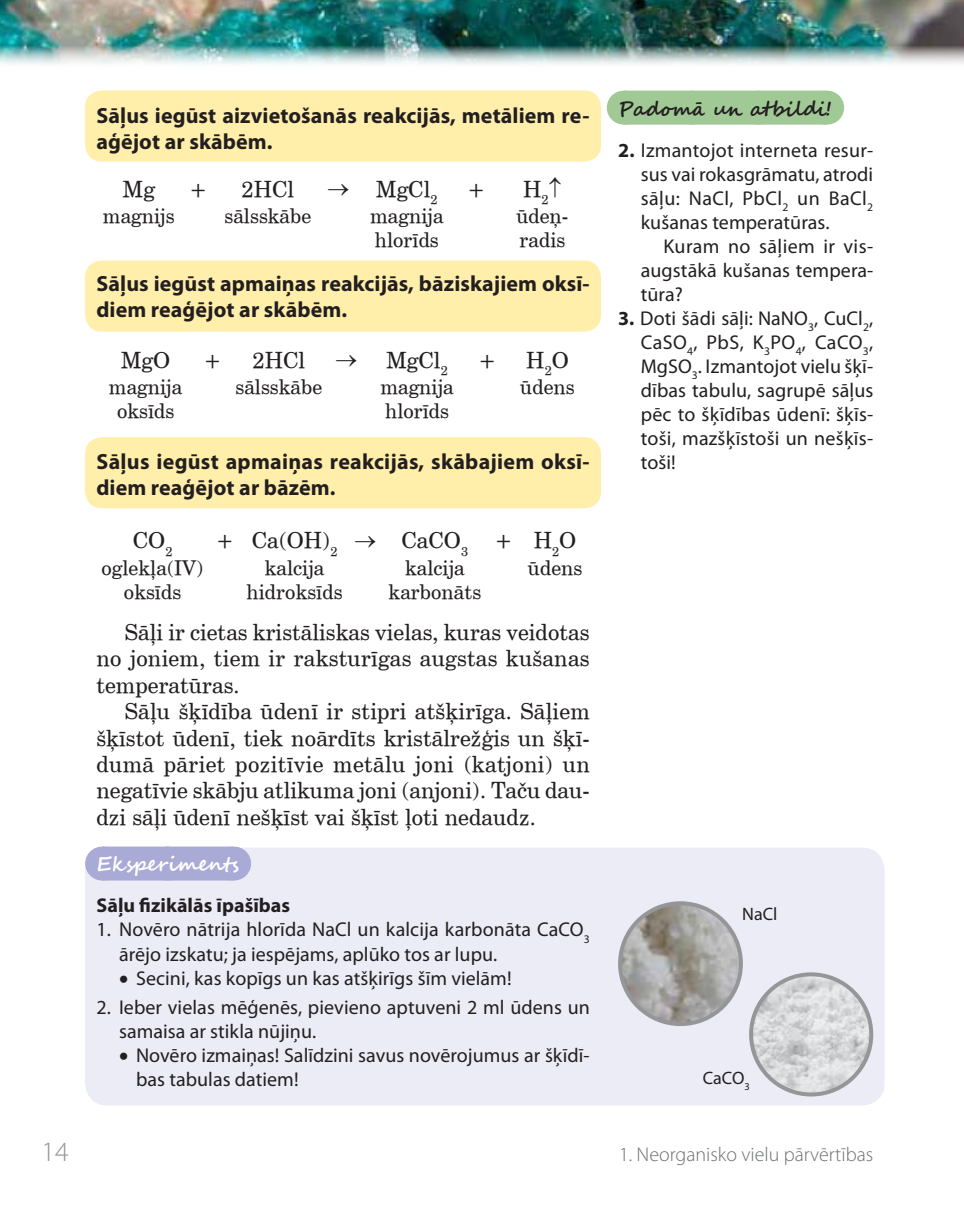
<style>
.page{position:relative;width:964px;height:1219px;background:#fff}
.page>*{position:absolute;margin:0;border:0;box-sizing:border-box;transform-origin:0 0}
.t1{font:300 28px "Myriad Pro";color:#949698}
.t2{font:22px/26.4px "Century Schoolbook TL";letter-spacing:.005em;color:#231f20;text-align:justify}
.t3{font:700 22px/26.4px "Myriad Pro";letter-spacing:.005em;color:#231f20}
.t4{font:20px/24px "Myriad Pro";letter-spacing:.005em;color:#231f20}
.t5{font:20px/24px "Century Schoolbook TL";letter-spacing:.005em;color:#231f20;text-align:center}
.t6{font:300 20px "Myriad Pro";color:#6d6f71}
.t7{font:700 20px "Myriad Pro";color:#231f20}
.t8{font:700 20px "Segoe Script";color:#231f20}
.t9{font:700 20px "Segoe Script";color:#fff}
.t10{font:18px "Myriad Pro";color:#231f20}
.s1{font-weight:700}
</style>
<div class="page">
<img style="left:0;top:0;width:964px;height:64px">
<div style="left:85px;top:90px;width:516px;height:72px;background:#ffefaa;border-radius:17px"></div>
<div style="left:85px;top:437px;width:516px;height:71px;background:#ffefaa;border-radius:17px"></div>
<div style="left:85px;top:260px;width:516px;height:72px;background:#ffefaa;border-radius:17px"></div>
<div style="left:85px;top:848px;width:799px;height:258px;background:#ececf7;border-radius:23px"></div>
<div style="left:102px;top:846px;width:131px;height:34px;background:#a9aad5"></div>
<svg style="left:168px;top:846px;width:32px;height:1px"></svg>
<hr style="left:233px;top:846px;width:1px;height:34px;background:#a9aad5">
<img style="left:751px;top:974px;width:120px;height:120px;border-radius:60px">
<div style="left:749px;top:972px;width:124px;height:124px;border:4px solid #949698;border-radius:50%"></div>
<img style="left:620px;top:903px;width:121px;height:121px;border-radius:60px">
<div style="left:618px;top:901px;width:125px;height:125px;border:4px solid #949698;border-radius:50%"></div>
<div style="left:624px;top:91px;width:202px;height:34px;background:#a0c996"></div>
<svg style="left:691px;top:124px;width:101px;height:1px"></svg>
<hr style="left:826px;top:91px;width:1px;height:34px;background:#a0c996">
<p class="t3" style="left:96px;top:102px;width:495px">Sāļus iegūst aizvietošanās reakcijās, metāliem re&shy;aģējot ar skābēm.</p>
<p class="t2" style="left:123px;top:175px;width:33px">Mg</p>
<p class="t2" style="left:189px;top:175px;width:20px">+</p>
<p class="t2" style="left:242px;top:175px;width:54px">2HCl</p>
<p class="t2" style="left:327px;top:175px;width:112px">→ MgCl<sub>2</sub></p>
<p class="t2" style="left:467px;top:175px;width:20px">+</p>
<p class="t2" style="left:523px;top:175px;width:40px">H<sub>2</sub>↑</p>
<p class="t5" style="left:103px;top:204px;width:73px">magnijs</p>
<p class="t5" style="left:224px;top:204px;width:88px">sālsskābe</p>
<p class="t5" style="left:370px;top:204px;width:75px;text-align:left">magnija hlorīds</p>
<p class="t5" style="left:516px;top:204px;width:54px;text-align:left">ūdeņ&shy;radis</p>
<p class="t3" style="left:96px;top:271px;width:495px">Sāļus iegūst apmaiņas reakcijās, bāziskajiem oksī&shy;diem reaģējot ar skābēm.</p>
<p class="t2" style="left:121px;top:346px;width:51px">MgO</p>
<p class="t2" style="left:203px;top:346px;width:20px">+</p>
<p class="t2" style="left:253px;top:346px;width:54px">2HCl</p>
<p class="t2" style="left:335px;top:346px;width:114px">→ MgCl<sub>2</sub></p>
<p class="t2" style="left:478px;top:346px;width:20px">+</p>
<p class="t2" style="left:526px;top:346px;width:44px">H<sub>2</sub>O</p>
<p class="t5" style="left:109px;top:375px;width:75px">magnija oksīds</p>
<p class="t5" style="left:235px;top:375px;width:88px">sālsskābe</p>
<p class="t5" style="left:380px;top:375px;width:75px;text-align:left">magnija hlorīds</p>
<p class="t5" style="left:520px;top:375px;width:56px">ūdens</p>
<p class="t3" style="left:96px;top:449px;width:495px">Sāļus iegūst apmaiņas reakcijās, skābajiem oksī&shy;diem reaģējot ar bāzēm.</p>
<p class="t2" style="left:133px;top:527px;width:41px">CO<sub>2</sub></p>
<p class="t2" style="left:216px;top:527px;width:362px">+ Ca(OH)<sub>2</sub> → CaCO<sub>3</sub> + H<sub>2</sub>O</p>
<p class="t5" style="left:102px;top:555px;width:103px">oglekļa(IV) oksīds</p>
<p class="t5" style="left:247px;top:555px;width:97px">kalcija hidroksīds</p>
<p class="t5" style="left:389px;top:555px;width:94px">kalcija karbonāts</p>
<p class="t5" style="left:528px;top:555px;width:56px">ūdens</p>
<p class="t2" style="left:96px;top:619px;width:494px;text-indent:28px">Sāļi ir cietas kristāliskas vielas, kuras veidotas no joniem, tiem ir raksturīgas augstas kušanas temperatūras.</p>
<p class="t2" style="left:96px;top:698px;width:495px;text-indent:28px">Sāļu šķīdība ūdenī ir stipri atšķirīga. Sāļiem šķīstot ūdenī, tiek noārdīts kristālrežģis un šķī&shy;dumā pāriet pozitīvie metālu joni (katjoni) un negatīvie skābju atlikuma joni (anjoni). Taču dau&shy;dzi sāļi ūdenī nešķīst vai šķīst ļoti nedaudz.</p>
<p class="t9" style="left:96px;top:848px;width:144px">Eksperiments</p>
<p class="t7" style="left:96px;top:894px;width:195px">Sāļu fizikālās īpašības</p>
<p class="t4" style="left:119px;top:918px;width:472px;text-indent:-23px">1. Novēro nātrija hlorīda NaCl un kalcija karbonāta CaCO<sub>3 </sub>ārējo izskatu; ja iespējams, aplūko tos ar lupu.</p>
<p class="t4" style="left:119px;top:966px;width:394px">• Secini, kas kopīgs un kas atšķirīgs šīm vielām!</p>
<p class="t4" style="left:119px;top:996px;width:472px;text-indent:-23px">2. Ieber vielas mēģenēs, pievieno aptuveni 2 ml ūdens un samaisa ar stikla nūjiņu.</p>
<p class="t4" style="left:136px;top:1044px;width:455px;text-indent:-17px">• Novēro izmaiņas! Salīdzini savus novērojumus ar šķīdī&shy;bas tabulas datiem!</p>
<p class="t8" style="left:618px;top:92px;width:215px">Padomā un atbildi!</p>
<p class="t4" style="left:641px;top:138px;width:234px;text-align:justify;text-indent:-23px"><span class="s1">2.</span> Izmantojot interneta resur&shy;sus vai rokasgrāmatu, atrodi sāļu: NaCl, PbCl<sub>2</sub> un BaCl<sub>2 </sub>kušanas temperatūras.</p>
<p class="t4" style="left:641px;top:234px;width:234px;text-align:justify;text-indent:23px">Kuram no sāļiem ir vis&shy;augstākā kušanas tempera&shy;tūra?</p>
<p class="t4" style="left:641px;top:306px;width:234px;text-align:justify;text-indent:-23px"><span class="s1">3.</span> Doti šādi sāļi: NaNO<sub>3</sub>, CuCl<sub>2</sub>, CaSO<sub>4</sub>, PbS, K<sub>3</sub>PO<sub>4</sub>, CaCO<sub>3</sub>, MgSO<sub>3</sub>. Izmantojot vielu šķī&shy;dības tabulu, sagrupē sāļus pēc to šķīdības ūdenī: šķīs&shy;toši, mazšķīstoši un nešķīs&shy;toši!</p>
<p class="t10" style="left:742px;top:905px;width:37px">NaCl</p>
<p class="t10" style="left:703px;top:1068px;width:48px">CaCO<sub>3</sub></p>
<h1 class="t1" style="left:42px;top:1136px;width:29px">14</h1>
<p class="t6" style="left:619px;top:1143px;width:256px">1. Neorganisko vielu pārvērtības</p>
</div>
